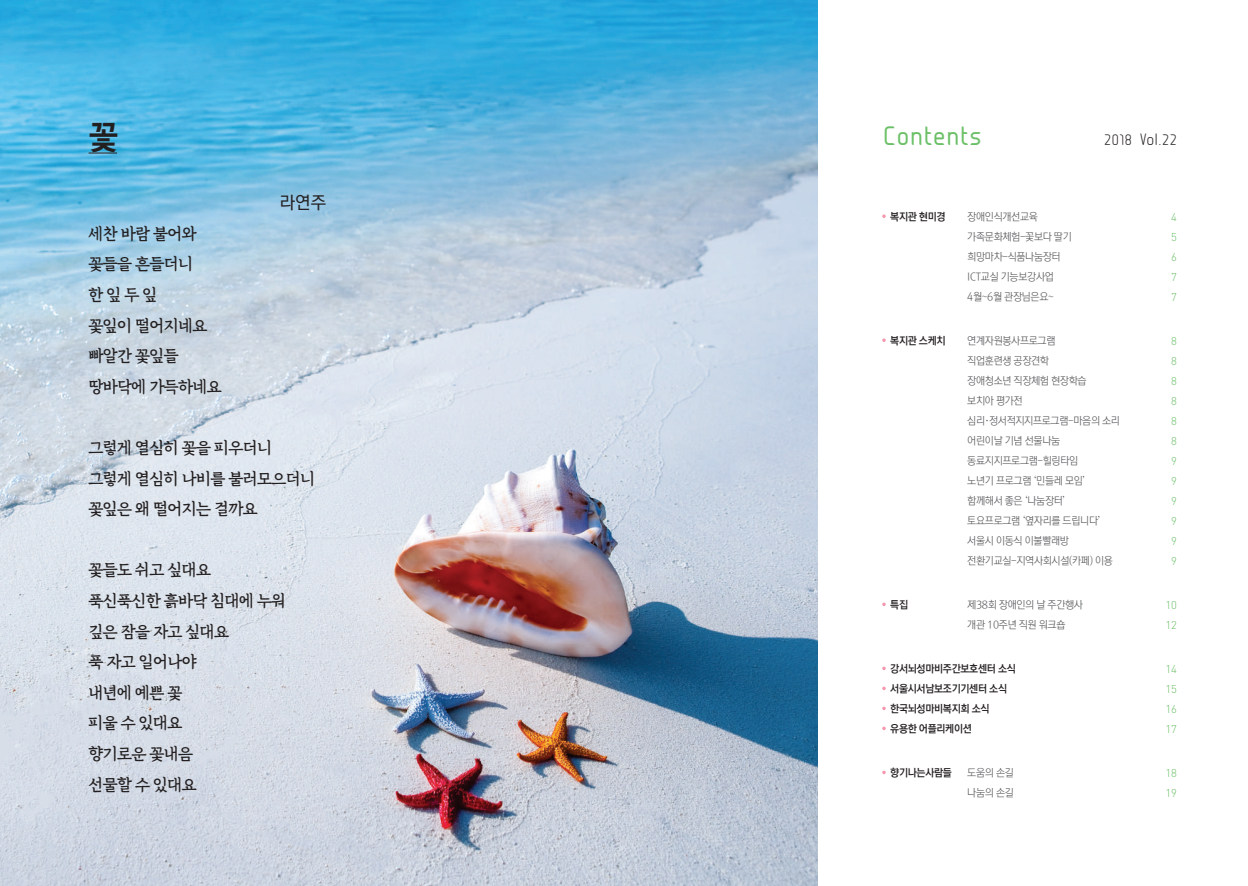
<style>
.page{position:relative;width:1248px;height:886px;background:#fff}
.page>*{position:absolute;margin:0;border:0;box-sizing:border-box;transform-origin:0 0}
.t1{font:33.12px "Korean GD E";color:#231f20;scale:.95 1}
.t2{font:21.25px "JUICE Regular";color:#6bc067}
.t3{font:17.5px/30.6px "Rix Love Diary M";letter-spacing:-.06em;color:#231f20}
.t4{font:17.5px "Rix M Go M";color:#231f20}
.t5{font:12.5px "JUICE Light";color:#231f20}
.t6{font:300 11.25px/20px "DIN Pro";letter-spacing:.01em;color:#6bc067;text-align:justify}
.t7{font:10.62px/20px "Rix M Go L";letter-spacing:-.03em;color:#57585a;scale:.95 1}
.t8{font:10.62px/20px "Rix M Go B";letter-spacing:-.03em;color:#231f20;scale:.95 1}
.s1{font-size:13.75px}
</style>
<div class="page">
<img style="left:0;top:0;width:817px;height:886px">
<svg style="left:89px;top:153px;width:28px;height:1px"></svg>
<h1 class="t1" style="left:89px;top:119px;width:33px">꽃</h1>
<h2 class="t2" style="left:882px;top:127px;width:101px">Contents</h2>
<p class="t5" style="left:1103px;top:134px;width:75px">2018 <span class="s1">VoI.</span>22</p>
<h3 class="t3" style="left:89px;top:216px;width:135px">세찬 바람 불어와 꽃들을 흔들더니<br>한 잎 두 잎<br>꽃잎이 떨어지네요 빠알간 꽃잎들 땅바닥에 가득하네요</h3>
<h3 class="t4" style="left:280px;top:193px;width:48px">라연주</h3>
<h3 class="t3" style="left:89px;top:431px;width:228px">그렇게 열심히 꽃을 피우더니 그렇게 열심히 나비를 불러모으더니 꽃잎은 왜 떨어지는 걸까요</h3>
<h3 class="t3" style="left:89px;top:553px;width:200px">꽃들도 쉬고 싶대요 푹신푹신한 흙바닥 침대에 누워 깊은 잠을 자고 싶대요<br>푹 자고 일어나야<br>내년에 예쁜 꽃<br>피울 수 있대요<br>향기로운 꽃내음<br>선물할 수 있대요</h3>
<p class="t8" style="left:890px;top:207px;width:60px">복지관 현미경</p>
<p class="t7" style="left:967px;top:207px;width:111px">장애인식개선교육 가족문화체험-꽃보다 딸기 희망마차-식품나눔장터<br>ICT교실 기능보강사업<br>4월~6월 관장님은요~</p>
<p class="t6" style="left:1171px;top:207px;width:7px">4<br>5<br>6<br>7<br>7</p>
<p class="t8" style="left:890px;top:331px;width:60px">복지관 스케치</p>
<p class="t7" style="left:967px;top:331px;width:162px">연계자원봉사프로그램<br>직업훈련생 공장견학<br>장애청소년 직장체험 현장학습<br>보치아 평가전 심리·정서적지지프로그램-마음의 소리 어린이날 기념 선물나눔 동료지지프로그램-힐링타임<br>노년기 프로그램 ‘민들레 모임’ 함께해서 좋은 ‘나눔장터’ 토요프로그램 ‘옆자리를 드립니다’ 서울시 이동식 이불빨래방 전환기교실-지역사회시설(카페) 이용</p>
<p class="t6" style="left:1171px;top:331px;width:7px">8<br>8<br>8<br>8<br>8<br>8<br>9<br>9<br>9<br>9<br>9<br>9</p>
<p class="t8" style="left:890px;top:595px;width:20px">특집</p>
<p class="t7" style="left:967px;top:595px;width:123px">제38회 장애인의 날 주간행사 개관 10주년 직원 워크숍</p>
<p class="t6" style="left:1165px;top:595px;width:13px">10<br>12</p>
<p class="t8" style="left:890px;top:659px;width:134px">강서뇌성마비주간보호센터 소식 서울시서남보조기기센터 소식 한국뇌성마비복지회 소식 유용한 어플리케이션</p>
<p class="t6" style="left:1165px;top:659px;width:13px">14<br>15<br>16<br>17</p>
<p class="t8" style="left:890px;top:763px;width:67px">향기나는사람들</p>
<p class="t7" style="left:967px;top:763px;width:51px">도움의 손길 나눔의 손길</p>
<p class="t6" style="left:1165px;top:763px;width:13px">18<br>19</p>
</div>
